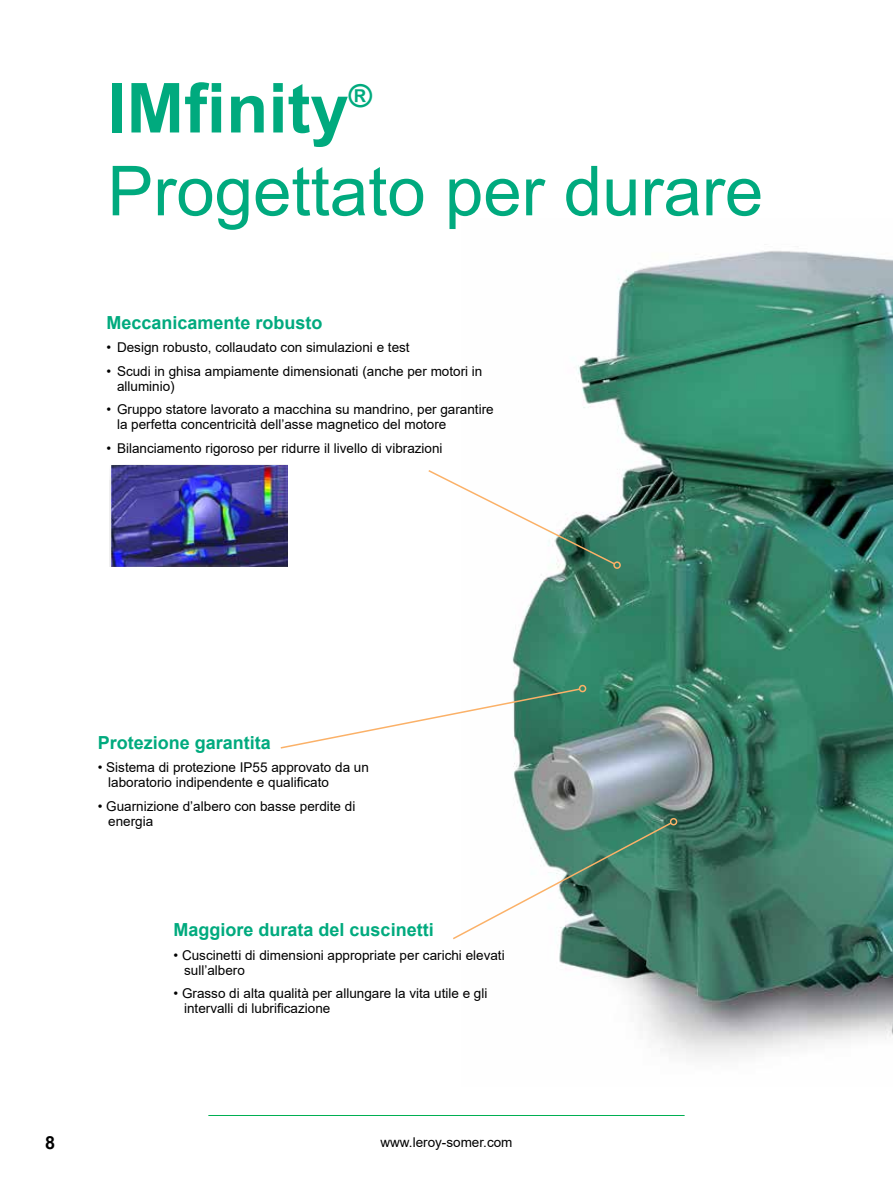
<style>
.page{position:relative;width:893px;height:1191px;background:#fff}
.page>*{position:absolute;margin:0;border:0;box-sizing:border-box;transform-origin:0 0}
.t1{font:69px/82.8px "Arial";color:#00aa7e}
.t2{font:700 18px "Arial";color:#00aa7e}
.t3{font:700 18px "Arial";color:#000}
.t4{font:13.5px/15px "Arial";color:#000}
.s1{font-weight:700}
</style>
<div class="page">
<hr style="left:208px;top:1115px;width:477px;height:1px;background:#00af52">
<img style="left:512px;top:251px;width:381px;height:806px">
<svg style="left:453px;top:821px;width:220px;height:119px"></svg>
<div style="left:670px;top:818px;width:7px;height:7px;border:2px solid #fbb168;border-radius:50%"></div>
<svg style="left:428px;top:468px;width:188px;height:98px"></svg>
<div style="left:613px;top:561px;width:8px;height:8px;border:2px solid #fbb168;border-radius:50%"></div>
<img style="left:111px;top:465px;width:176px;height:101px">
<svg style="left:280px;top:687px;width:301px;height:62px"></svg>
<div style="left:579px;top:685px;width:7px;height:7px;border:2px solid #fbb168;border-radius:50%"></div>
<h1 class="t1" style="left:107px;top:66px;width:657px"><span class="s1">IMfinity</span><sup>®<br></sup>Progettato per durare</h1>
<h2 class="t2" style="left:107px;top:310px;width:218px">Meccanicamente robusto</h2>
<p class="t4" style="left:107px;top:340px;width:305px">• Design robusto, collaudato con simulazioni e test</p>
<p class="t4" style="left:117px;top:363px;width:367px;text-indent:-11px">• Scudi in ghisa ampiamente dimensionati (anche per motori in alluminio)</p>
<p class="t4" style="left:117px;top:402px;width:378px;text-indent:-11px">• Gruppo statore lavorato a macchina su mandrino, per garantire la perfetta concentricità dell’asse magnetico del motore</p>
<p class="t4" style="left:107px;top:440px;width:338px">• Bilanciamento rigoroso per ridurre il livello di vibrazioni</p>
<h2 class="t2" style="left:98px;top:730px;width:175px">Protezione garantita</h2>
<p class="t4" style="left:108px;top:760px;width:262px;text-indent:-11px">• Sistema di protezione IP55 approvato da un laboratorio indipendente e qualificato</p>
<p class="t4" style="left:108px;top:798px;width:249px;text-indent:-11px">• Guarnizione d’albero con basse perdite di energia</p>
<h2 class="t2" style="left:174px;top:917px;width:262px">Maggiore durata del cuscinetti</h2>
<p class="t4" style="left:184px;top:947px;width:322px;text-indent:-11px">• Cuscinetti di dimensioni appropriate per carichi elevati sull’albero</p>
<p class="t4" style="left:184px;top:985px;width:305px;text-indent:-11px">• Grasso di alta qualità per allungare la vita utile e gli intervalli di lubrificazione</p>
<h2 class="t3" style="left:45px;top:1129px;width:12px">8</h2>
<p class="t4" style="left:380px;top:1135px;width:134px">www.leroy-somer.com</p>
</div>
